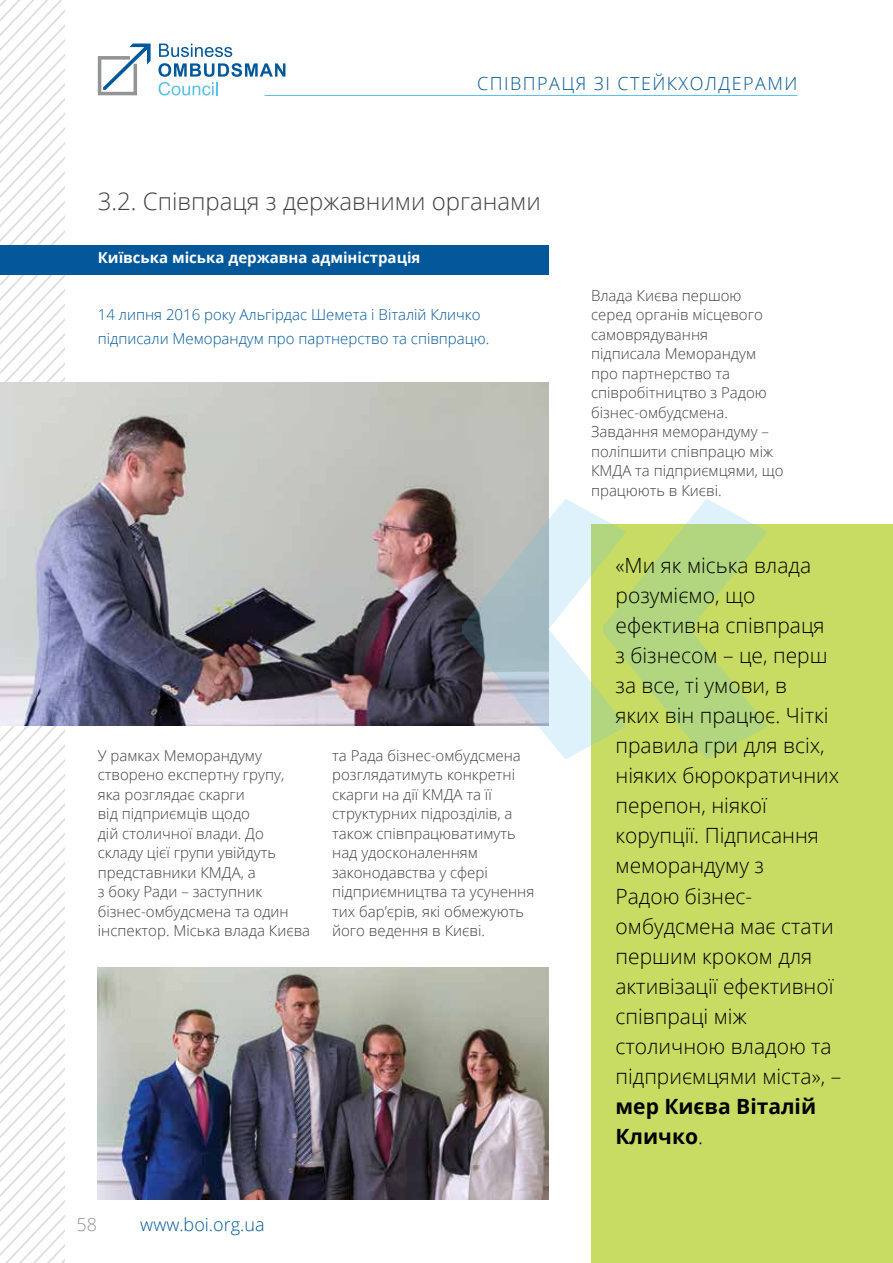
<style>
.page{position:relative;width:893px;height:1263px;background:#fff}
.page>*{position:absolute;margin:0;border:0;box-sizing:border-box;transform-origin:0 0}
.t1{font:300 24px "Open Sans";color:#414042}
.t2{font:300 21px/30px "Open Sans";color:#000}
.t3{font:700 21px/30px "Open Sans";color:#000}
.t4{font:300 18px "Open Sans";letter-spacing:.08em;color:#02589a}
.t5{font:300 18px "Open Sans";color:#02589a}
.t6{font:300 18px "Open Sans";color:#929496}
.t7{font:300 15px/19.5px "Open Sans";color:#414042}
.t8{font:300 15px/24px "Open Sans";color:#02589a}
.t9{font:700 15px "Open Sans";color:#fff}
.s1{font-weight:300}
</style>
<div class="page">
<svg style="left:0;top:275px;width:65px;height:981px"></svg>
<svg style="left:2px;top:281px;width:63px;height:982px"></svg>
<svg style="left:9px;top:288px;width:56px;height:975px"></svg>
<svg style="left:16px;top:295px;width:49px;height:968px"></svg>
<svg style="left:24px;top:302px;width:41px;height:961px"></svg>
<hr style="left:265px;top:95px;width:532px;height:1px;background:#5ac1ee">
<svg style="left:159px;top:44px;width:73px;height:13px"></svg>
<svg style="left:158px;top:63px;width:127px;height:33px"></svg>
<svg style="left:98px;top:44px;width:53px;height:51px"></svg>
<div style="left:591px;top:525px;width:302px;height:738px;background:#c8dc64"></div>
<div style="left:0;top:245px;width:549px;height:30px;background:#02589a"></div>
<img style="left:0;top:383px;width:549px;height:342px">
<svg style="left:462px;top:499px;width:306px;height:260px"></svg>
<img style="left:98px;top:968px;width:451px;height:231px">
<p class="t4" style="left:477px;top:71px;width:321px">СПІВПРАЦЯ ЗІ СТЕЙКХОЛДЕРАМИ</p>
<h1 class="t1" style="left:98px;top:185px;width:445px">3.2. Співпраця з державними органами</h1>
<p class="t9" style="left:98px;top:246px;width:324px">Київська міська державна адміністрація</p>
<p class="t8" style="left:98px;top:302px;width:393px">14 липня 2016 року Альгірдас Шемета і Віталій Кличко підписали Меморандум про партнерство та співпрацю.</p>
<p class="t7" style="left:98px;top:745px;width:214px">У рамках Меморандуму створено експертну групу, яка розглядає скарги<br>від підприємців щодо<br>дій столичної влади. До складу цієї групи увійдуть представники КМДА, а<br>з боку Ради – заступник бізнес-омбудсмена та один інспектор. Міська влада Києва</p>
<p class="t7" style="left:332px;top:745px;width:204px">та Рада бізнес-омбудсмена розглядатимуть конкретні скарги на дії КМДА та її структурних підрозділів, а також співпрацюватимуть над удосконаленням законодавства у сфері підприємництва та усунення тих бар’єрів, які обмежують його ведення в Києві.</p>
<p class="t6" style="left:77px;top:1212px;width:22px">58</p>
<p class="t5" style="left:140px;top:1212px;width:126px">www.boi.org.ua</p>
<p class="t7" style="left:591px;top:285px;width:194px">Влада Києва першою серед органів місцевого самоврядування<br>підписала Меморандум про партнерство та співробітництво з Радою бізнес-омбудсмена.<br>Завдання меморандуму – поліпшити співпрацю між<br>КМДА та підприємцями, що працюють в Києві.</p>
<p class="t2" style="left:615px;top:550px;width:227px">«Ми як міська влада розуміємо, що ефективна співпраця<br>з бізнесом – це, перш за все, ті умови, в<br>яких він працює. Чіткі правила гри для всіх, ніяких бюрократичних перепон, ніякої корупції. Підписання меморандуму з<br>Радою бізнес&shy;омбудсмена має стати першим кроком для активізації ефективної співпраці між столичною владою та підприємцями міста», –</p>
<h2 class="t3" style="left:615px;top:1090px;width:202px">мер Києва Віталій<br>Кличко<span class="s1">.</span></h2>
</div>
